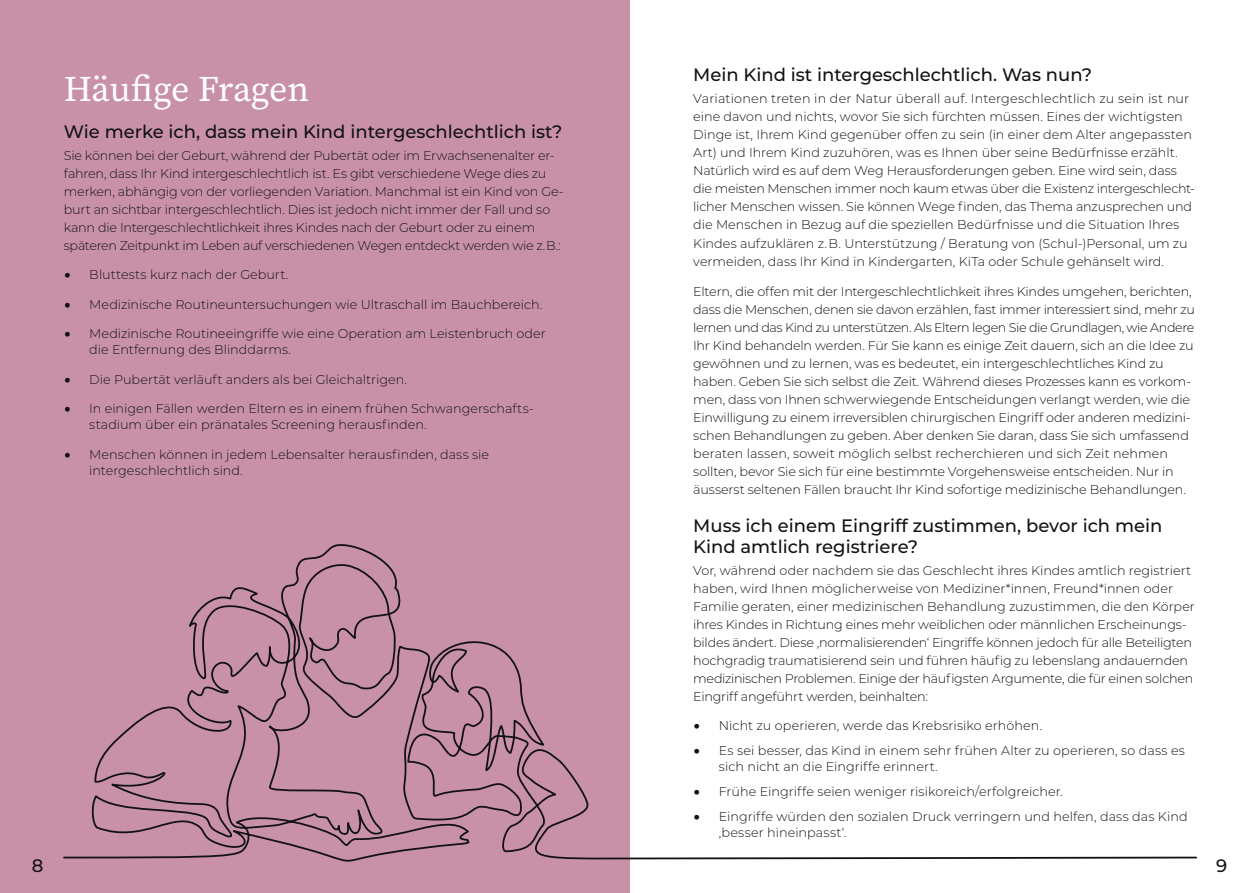
<style>
.page{position:relative;width:1259px;height:893px;background:#fff}
.page>*{position:absolute;margin:0;border:0;box-sizing:border-box;transform-origin:0 0}
.t1{font:36px "Source Serif Pro";letter-spacing:-.01em;color:#fff}
.t2{font:500 18px/21px "Montserrat";color:#121212}
.t3{font:300 12.75px/18px "Montserrat";letter-spacing:-.01em;color:#121212}
.s1{font-family:"Lato";font-weight:400}
</style>
<div class="page">
<div style="left:0;top:0;width:629px;height:893px;background:#c891a8"></div>
<svg style="left:63px;top:540px;width:1134px;height:330px"></svg>
<h1 class="t1" style="left:64px;top:65px;width:247px">Häufige Fragen</h1>
<h2 class="t2" style="left:693px;top:64px;width:400px">Mein Kind ist intergeschlechtlich. Was nun?</h2>
<p class="t3" style="left:693px;top:90px;width:503px">Variationen treten in der Natur überall auf. Intergeschlechtlich zu sein ist nur eine davon und nichts, wovor Sie sich fürchten müssen. Eines der wichtigsten Dinge ist, Ihrem Kind gegenüber offen zu sein (in einer dem Alter angepassten Art) und Ihrem Kind zuzuhören, was es Ihnen über seine Bedürfnisse erzählt.<br>Natürlich wird es auf dem Weg Herausforderungen geben. Eine wird sein, dass die meisten Menschen immer noch kaum etwas über die Existenz intergeschlecht&shy;licher Menschen wissen. Sie können Wege finden, das Thema anzusprechen und die Menschen in Bezug auf die speziellen Bedürfnisse und die Situation Ihres Kindes aufzuklären z. B. Unterstützung / Beratung von (Schul-)Personal, um zu vermeiden, dass Ihr Kind in Kindergarten, KiTa oder Schule gehänselt wird.</p>
<p class="t3" style="left:693px;top:282px;width:503px">Eltern, die offen mit der Intergeschlechtlichkeit ihres Kindes umgehen, berichten, dass die Menschen, denen sie davon erzählen, fast immer interessiert sind, mehr zu lernen und das Kind zu unterstützen. Als Eltern legen Sie die Grundlagen, wie Andere Ihr Kind behandeln werden. Für Sie kann es einige Zeit dauern, sich an die Idee zu gewöhnen und zu lernen, was es bedeutet, ein intergeschlechtliches Kind zu haben. Geben Sie sich selbst die Zeit. Während dieses Prozesses kann es vorkom&shy;men, dass von Ihnen schwerwiegende Entscheidungen verlangt werden, wie die Einwilligung zu einem irreversiblen chirurgischen Eingriff oder anderen medizini&shy;schen Behandlungen zu geben. Aber denken Sie daran, dass Sie sich umfassend beraten lassen, soweit möglich selbst recherchieren und sich Zeit nehmen sollten, bevor Sie sich für eine bestimmte Vorgehensweise entscheiden. Nur in äusserst seltenen Fällen braucht Ihr Kind sofortige medizinische Behandlungen.</p>
<h2 class="t2" style="left:693px;top:514px;width:470px">Muss ich einem Eingriff zustimmen, bevor ich mein<br>Kind amtlich registriere?</h2>
<p class="t3" style="left:693px;top:561px;width:503px">Vor, während oder nachdem sie das Geschlecht ihres Kindes amtlich registriert haben, wird Ihnen möglicherweise von Mediziner*innen, Freund*innen oder Familie geraten, einer medizinischen Behandlung zuzustimmen, die den Körper ihres Kindes in Richtung eines mehr weiblichen oder männlichen Erscheinungs&shy;bildes ändert. Diese ‚normalisierenden‘ Eingriffe können jedoch für alle Beteiligten hochgradig traumatisierend sein und führen häufig zu lebenslang andauernden medizinischen Problemen. Einige der häufigsten Argumente, die für einen solchen Eingriff angeführt werden, beinhalten:</p>
<p class="t3" style="left:693px;top:716px;width:350px"><span class="s1">•</span> Nicht zu operieren, werde das Krebsrisiko erhöhen.</p>
<p class="t3" style="left:719px;top:742px;width:467px;line-height:16.5px;text-indent:-26px"><span class="s1">•</span> Es sei besser, das Kind in einem sehr frühen Alter zu operieren, so dass es sich nicht an die Eingriffe erinnert.</p>
<p class="t3" style="left:693px;top:782px;width:371px"><span class="s1">•</span> Frühe Eingriffe seien weniger risikoreich/erfolgreicher.</p>
<p class="t3" style="left:719px;top:808px;width:470px;line-height:16.5px;text-indent:-26px"><span class="s1">•</span> Eingriffe würden den sozialen Druck verringern und helfen, dass das Kind ‚besser hineinpasst‘.</p>
<h2 class="t2" style="left:64px;top:120px;width:500px">Wie merke ich, dass mein Kind intergeschlechtlich ist?</h2>
<p class="t3" style="left:64px;top:146px;width:501px">Sie können bei der Geburt, während der Pubertät oder im Erwachsenenalter er&shy;fahren, dass Ihr Kind intergeschlechtlich ist. Es gibt verschiedene Wege dies zu merken, abhängig von der vorliegenden Variation. Manchmal ist ein Kind von Ge&shy;burt an sichtbar intergeschlechtlich. Dies ist jedoch nicht immer der Fall und so kann die Intergeschlechtlichkeit ihres Kindes nach der Geburt oder zu einem späteren Zeitpunkt im Leben auf verschiedenen Wegen entdeckt werden wie z. B.:</p>
<p class="t3" style="left:64px;top:265px;width:226px"><span class="s1">•</span> Bluttests kurz nach der Geburt.</p>
<p class="t3" style="left:64px;top:295px;width:480px"><span class="s1">•</span> Medizinische Routineuntersuchungen wie Ultraschall im Bauchbereich.</p>
<p class="t3" style="left:89px;top:325px;width:458px;line-height:16.5px;text-indent:-26px"><span class="s1">•</span> Medizinische Routineeingriffe wie eine Operation am Leistenbruch oder die Entfernung des Blinddarms.</p>
<p class="t3" style="left:64px;top:370px;width:345px"><span class="s1">•</span> Die Pubertät verläuft anders als bei Gleichaltrigen.</p>
<p class="t3" style="left:89px;top:400px;width:446px;line-height:16.5px;text-indent:-26px"><span class="s1">•</span> In einigen Fällen werden Eltern es in einem frühen Schwangerschafts&shy;stadium über ein pränatales Screening herausfinden.</p>
<p class="t3" style="left:89px;top:445px;width:401px;line-height:16.5px;text-indent:-26px"><span class="s1">•</span> Menschen können in jedem Lebensalter herausfinden, dass sie intergeschlechtlich sind.</p>
<h2 class="t2" style="left:32px;top:854px;width:13px">8</h2>
<h2 class="t2" style="left:1216px;top:854px;width:13px">9</h2>
</div>
